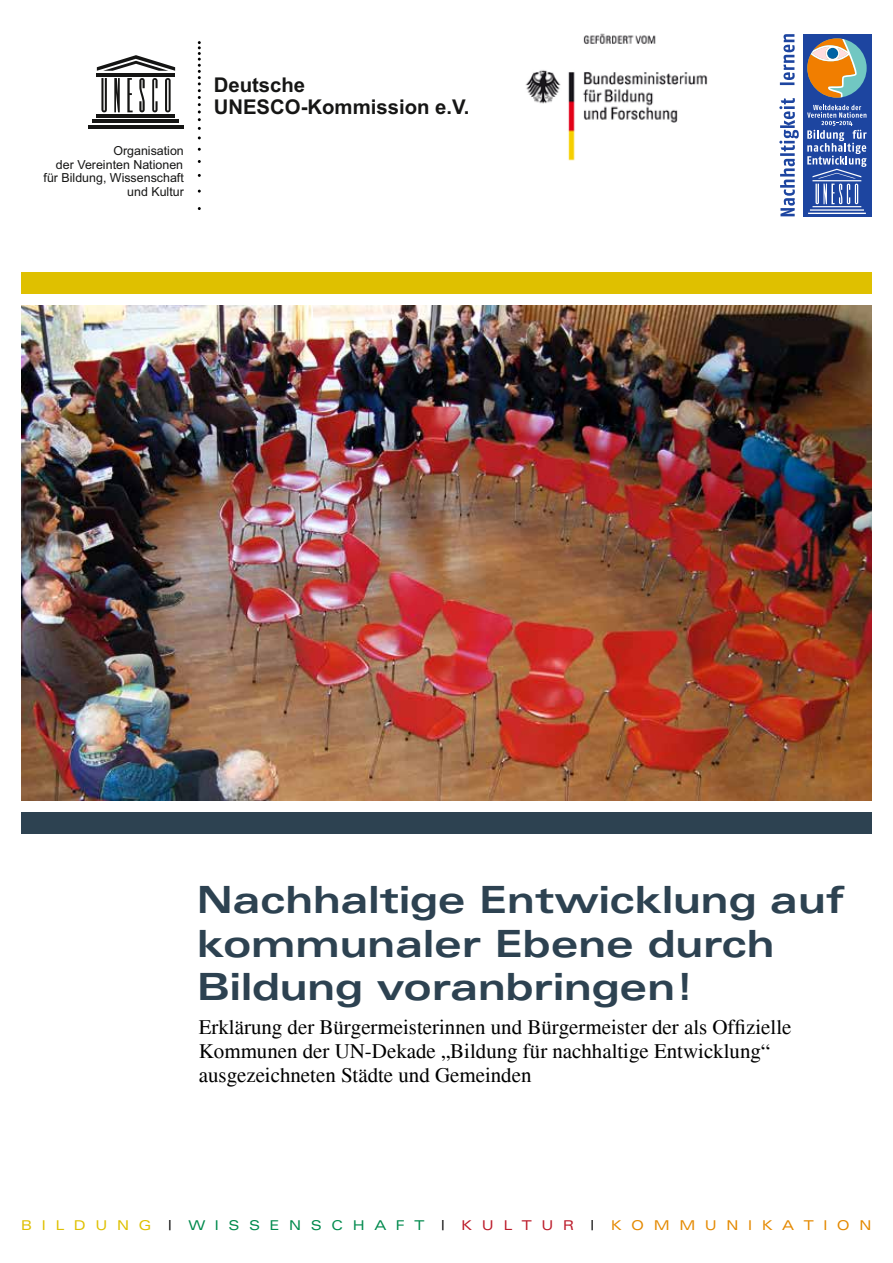
<style>
.page{position:relative;width:893px;height:1263px;background:#fff}
.page>*{position:absolute;margin:0;border:0;box-sizing:border-box;transform-origin:0 0}
.t1{font:700 expanded 37.5px/43.5px "Univers";color:#2d4251}
.t2{font:21px/24px "Times";color:#000}
.t3{font:700 20.4px/22.2px "Arial";color:#161615}
.t4{font:expanded 13.5px "Univers";color:#e48900}
.t5{font:12.45px/13.5px "Arial";color:#161615;text-align:right}
.s1{color:#dfc000}
.s2{color:#000}
.s3{color:#008a4d}
.s4{color:#bc1b2a}
</style>
<div class="page">
<hr style="left:97px;top:114px;width:78px;height:4px;background:#151514">
<hr style="left:92px;top:120px;width:87px;height:3px;background:#151514">
<hr style="left:88px;top:125px;width:96px;height:4px;background:#151514">
<hr style="left:97px;top:73px;width:78px;height:4px;background:#151514">
<svg style="left:97px;top:55px;width:78px;height:16px"></svg>
<svg style="left:101px;top:78px;width:6px;height:34px"></svg>
<svg style="left:114px;top:78px;width:6px;height:34px"></svg>
<svg style="left:127px;top:78px;width:6px;height:34px"></svg>
<svg style="left:152px;top:78px;width:6px;height:34px"></svg>
<svg style="left:165px;top:78px;width:6px;height:34px"></svg>
<svg style="left:139px;top:78px;width:6px;height:34px"></svg>
<svg style="left:198px;top:41px;width:3px;height:80px"></svg>
<hr style="left:780px;top:82px;width:14px;height:3px;background:#1d45a0">
<svg style="left:783px;top:34px;width:12px;height:46px"></svg>
<svg style="left:780px;top:159px;width:15px;height:57px"></svg>
<hr style="left:780px;top:153px;width:15px;height:3px;background:#1d45a0">
<svg style="left:779px;top:98px;width:20px;height:53px"></svg>
<div style="left:803px;top:34px;width:68px;height:183px;background:#1d45a0"></div>
<div style="left:807px;top:38px;width:60px;height:60px;background:#71c7c2;border-radius:50%"></div>
<svg style="left:807px;top:38px;width:51px;height:60px"></svg>
<svg style="left:807px;top:105px;width:60px;height:109px"></svg>
<img style="left:525px;top:33px;width:183px;height:128px">
<div style="left:21px;top:272px;width:851px;height:21px;background:#dfc000"></div>
<div style="left:21px;top:812px;width:851px;height:21px;background:#2d4251"></div>
<img style="left:21px;top:305px;width:851px;height:495px">
<p class="t5" style="left:44px;top:144px;width:142px">Organisation<br>der Vereinten Nationen für Bildung, Wissenschaft und Kultur</p>
<p class="t3" style="left:214px;top:74px;width:257px">Deutsche<br>UNESCO-Kommission e.V.</p>
<h1 class="t1" style="left:197px;top:878px;width:650px">Nachhaltige Entwicklung auf kommunaler Ebene durch<br>Bildung voranbringen!</h1>
<p class="t2" style="left:199px;top:1015px;width:594px">Erklärung der Bürgermeisterinnen und Bürgermeister der als Offizielle<br>Kommunen der UN-Dekade „Bildung für nachhaltige Entwicklung“ ausgezeichneten Städte und Gemeinden</p>
<p class="t4" style="left:21px;top:1217px;width:852px"><span class="s1">B I L D U N G</span> <span class="s2">|</span> <span class="s3">W I S S E N S C H A F T</span> <span class="s2">|</span> <span class="s4">K U L T U R</span> <span class="s2">|</span> K O M M U N I K A T I O N</p>
</div>
